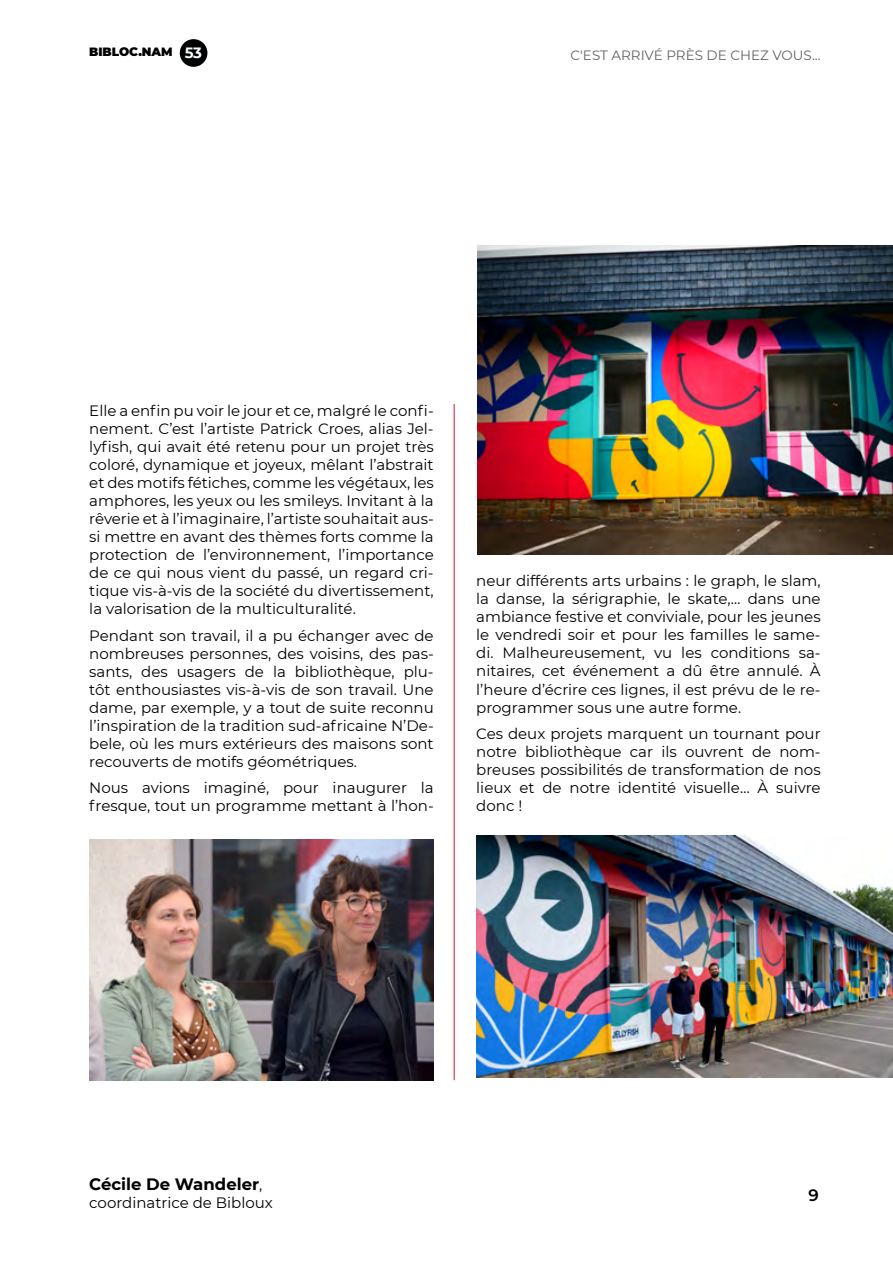
<style>
.page{position:relative;width:893px;height:1263px;background:#fff}
.page>*{position:absolute;margin:0;border:0;box-sizing:border-box;transform-origin:0 0}
.t1{font:700 16.5px "Montserrat";color:#000}
.t2{font:600 16.5px "Montserrat";color:#000}
.t3{font:15px/18px "Montserrat";color:#000;text-align:justify}
.t4{font:13.5px "Montserrat";color:#646363}
.t5{font:900 12px "Montserrat";color:#000}
.s1{font-weight:700;font-size:14.85px;color:#f7fcff}
.s2{font-weight:400;font-size:15px}
</style>
<div class="page">
<div style="left:180px;top:39px;width:27px;height:28px;background:#000;border-radius:50%"></div>
<hr style="left:453px;top:404px;width:2px;height:676px;background:#e95d71">
<img style="left:89px;top:839px;width:345px;height:241px">
<img style="left:476px;top:835px;width:417px;height:242px">
<img style="left:478px;top:245px;width:415px;height:310px">
<p class="t5" style="left:89px;top:42px;width:114px">BIBLOC.NAM <span class="s1">53</span></p>
<p class="t4" style="left:570px;top:46px;width:252px">c'est arrivé p rès de c hez vous...</p>
<p class="t3" style="left:89px;top:401px;width:346px">Elle a enfin pu voir le jour et ce, malgré le confi&shy;nement. C’est l’artiste Patrick Croes, alias Jel&shy;lyfish, qui avait été retenu pour un projet très coloré, dynamique et joyeux, mêlant l’abstrait et des motifs fétiches, comme les végétaux, les amphores, les yeux ou les smileys. I nvitant à la rêverie et à l’imaginaire, l’artiste souhaitait aus&shy;si mettre en avant des thèmes forts comme la protection de l’environnement, l’importance de ce qui nous vient du passé, un regard cri&shy;tique vis-à-vis de la société du divertissement, la valorisation de la multiculturalité.</p>
<p class="t3" style="left:89px;top:626px;width:346px">Pendant son travail, il a pu échanger avec de nombreuses personnes, des voisins, des pas&shy;sants, des usagers de la bibliothèque, plu&shy;tôt enthousiastes vis-à-vis de son travail. U ne dame, par exemple, y a tout de suite reconnu l’inspiration de la tradition sud-africaine N’De&shy;bele, où les murs extérieurs des maisons sont recouverts de motifs géométriques.</p>
<p class="t3" style="left:89px;top:778px;width:346px">Nous avions imaginé, pour inaugurer la fresque, tout un programme mettant à l’hon-</p>
<p class="t3" style="left:476px;top:572px;width:346px">neur différents arts urbains : le graph, le slam, la danse, la sérigraphie, le skate,… dans une ambiance festive et conviviale, pour les jeunes le vendredi soir et pour les familles le same&shy;di. Malheureusement, vu les conditions sa&shy;nitaires, cet événement a dû être annulé. À l’heure d’écrire ces lignes, il est prévu de le re&shy;programmer sous une autre forme.</p>
<p class="t3" style="left:476px;top:724px;width:346px">Ces deux projets marquent un tournant pour notre bibliothèque car ils ouvrent de nom&shy;breuses possibilités de transformation de nos lieux et de notre identité visuelle… À suivre donc !</p>
<p class="t1" style="left:89px;top:1172px;width:175px">Cécile De Wandeler<span class="s2">,</span></p>
<p class="t3" style="left:89px;top:1193px;width:185px">coordinatrice de Bibloux</p>
<p class="t2" style="left:808px;top:1183px;width:12px">9</p>
</div>
